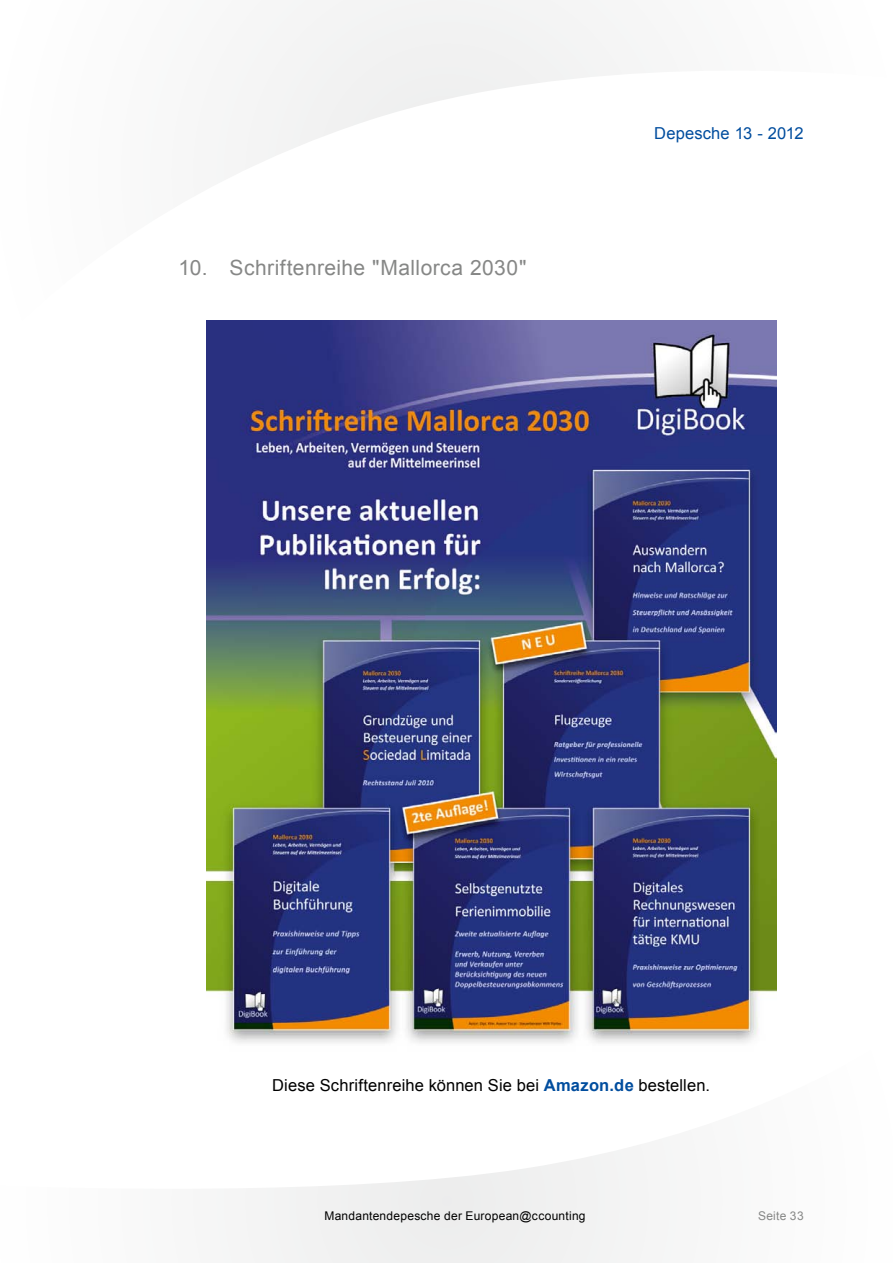
<style>
.page{position:relative;width:893px;height:1263px;background:#fff}
.page>*{position:absolute;margin:0;border:0;box-sizing:border-box;transform-origin:0 0}
._1__Überschrift{font:21px "Arial";letter-spacing:.02em;color:#868786}
.Fließtext_erster_Abs{font:16.5px "Arial";letter-spacing:.01em;color:#000}
.t1{font:16.5px "Arial";letter-spacing:.01em;color:#004d9e}
.t2{font:12px "Arial";letter-spacing:.02em;color:#000}
.t3{font:12px "Arial";letter-spacing:.02em;color:#868786}
.s1{font-weight:700;color:#004d9e}
</style>
<div class="page">
<svg style="left:245px;top:1145px;width:404px;height:118px"></svg>
<svg style="left:245px;top:0;width:532px;height:342px"></svg>
<img style="left:206px;top:320px;width:570px;height:723px">
<p class="_1__Überschrift" style="left:179px;top:254px;width:349px">10. Schriftenreihe "Mallorca 2030"</p>
<p class="t1" style="left:654px;top:123px;width:151px">Depesche 13 - 2012</p>
<p class="Fließtext_erster_Abs" style="left:272px;top:1074px;width:440px">Diese Schriftenreihe können Sie bei <span class="s1">Amazon.de</span> bestellen.</p>
<p class="t2" style="left:324px;top:1208px;width:263px">Mandantendepesche der European@ccounting</p>
<p class="t3" style="left:758px;top:1208px;width:47px">Seite 33</p>
</div>
